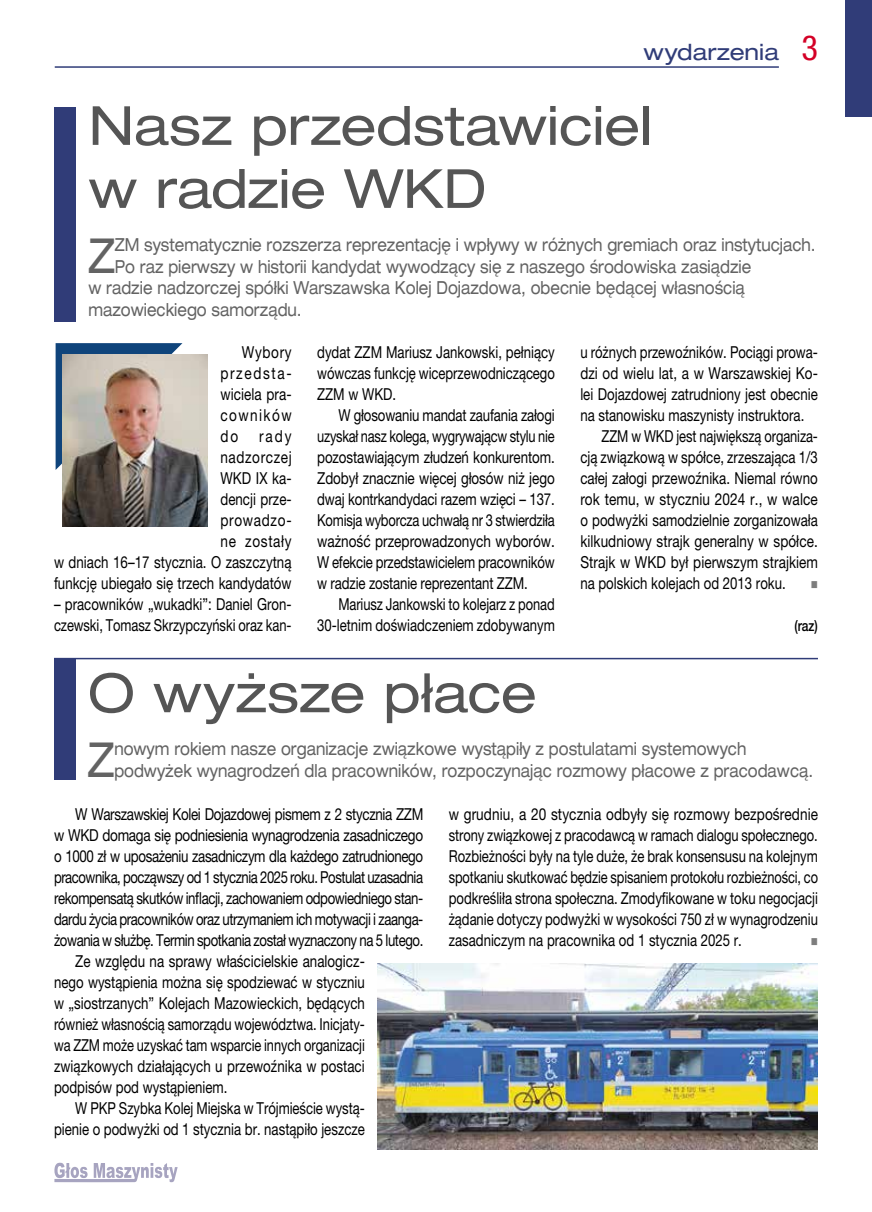
<style>
.page{position:relative;width:872px;height:1212px;background:#fff}
.page>*{position:absolute;margin:0;border:0;box-sizing:border-box;transform-origin:0 0}
.t1{font:expanded 54px/63px "Helvetica Neue LT Pro";letter-spacing:-.005em;color:#555}
.t2{font:expanded 48.3px "Helvetica Neue LT Pro";color:#636363;scale:.8 1}
.t3{font:expanded 22.5px "Helvetica Neue LT Pro";color:#303c78}
.t4{font:expanded 18px/21.6px "Helvetica Neue LT Pro";color:#636363;scale:.8 1}
.t5{font:16.5px/21px "Helvetica Neue LT Pro";color:#000;text-align:justify;scale:.8 1}
.t6{font:16.5px/21px "Helvetica Neue LT Pro";color:#000;text-align:justify;scale:.82 1}
.t7{font:16.5px "Helvetica Neue LT Pro";letter-spacing:-.03em;color:#000;scale:.8 1}
.t8{font:16.5px/21px "Helvetica Neue LT Pro";color:#000;text-align:right;scale:.78 1}
.t9{font:16.5px "Helvetica Neue LT Pro";color:#000;scale:.79 1}
.t10{font:16.5px "Helvetica Neue LT Pro";color:#000;scale:.81 1}
.t11{font:16.5px "Helvetica Neue LT Pro";letter-spacing:-.035em;color:#000;scale:.79 1}
.t12{font:16.5px "Helvetica Neue LT Pro";letter-spacing:-.03em;color:#000;scale:.81 1}
.t13{font:16.5px "Helvetica Neue LT Pro";letter-spacing:-.025em;color:#000;scale:.82 1}
.t14{font:16.5px "Helvetica Neue LT Pro";letter-spacing:-.025em;color:#000;scale:.81 1}
.t15{font:500 15px "Helvetica Neue LT Pro";color:#000;scale:.8 1}
.t16{font:12px "Wingdings";color:#7d7d7d;scale:.8 1}
.s1{font-stretch:condensed;font-size:34.5px;color:#d40026}
</style>
<div class="page">
<svg style="left:54px;top:1163px;width:124px;height:19px"></svg>
<div style="left:845px;top:0;width:27px;height:117px;background:#303c78"></div>
<hr style="left:55px;top:66px;width:724px;height:2px;background:#303c78">
<div style="left:54px;top:106px;width:22px;height:215px;background:#303c78"></div>
<div style="left:54px;top:659px;width:21px;height:121px;background:#303c78"></div>
<hr style="left:54px;top:658px;width:764px;height:1px;background:#303c78">
<svg style="left:56px;top:343px;width:126px;height:127px;background:#225282"></svg>
<img style="left:63px;top:354px;width:145px;height:173px">
<img style="left:377px;top:963px;width:441px;height:187px">
<h3 class="t3" style="left:643px;top:37px;width:176px">wydarzenia <span class="s1">3</span></h3>
<h1 class="t1" style="left:88px;top:93px;width:565px">Nasz przedstawiciel w radzie WKD</h1>
<h2 class="t2" style="left:88px;top:225px;width:35px">Z</h2>
<p class="t4" style="left:115px;top:233px;width:877px">ZM systematycznie rozszerza reprezentację i wpływy w różnych gremiach oraz instytucjach.</p>
<p class="t4" style="left:115px;top:255px;width:797px">Po raz pierwszy w historii kandydat wywodzący się z naszego środowiska zasiądzie</p>
<p class="t4" style="left:88px;top:277px;width:822px">w radzie nadzorczej spółki Warszawska Kolej Dojazdowa, obecnie będącej własnością</p>
<p class="t4" style="left:88px;top:298px;width:268px">mazowieckiego samorządu.</p>
<p class="t6" style="left:220px;top:342px;width:88px;text-indent:21px">Wybory przedsta&shy;wiciela pra&shy;cowników do</p>
<p class="t6" style="left:54px;top:426px;width:291px;text-align:right">rady<br>nadzorczej<br>WKD IX ka-<br>dencji prze-<br>prowadzo-<br>ne zostały<br>w dniach 16–17 stycznia. O zaszczytną funkcję ubiegało się trzech kandydatów</p>
<p class="t5" style="left:54px;top:594px;width:298px">– pracowników „wukadki”: Daniel Gron&shy;czewski, Tomasz Skrzypczyński oraz kan-</p>
<p class="t5" style="left:317px;top:342px;width:299px">dydat ZZM Mariusz Jankowski, pełniący wówczas funkcję wiceprzewodniczącego ZZM w WKD.</p>
<p class="t5" style="left:317px;top:405px;width:299px;text-indent:21px">W głosowaniu mandat zaufania załogi uzyskał nasz kolega, wygrywającw stylu nie pozostawiającym złudzeń konkurentom.<br>Zdobył znacznie więcej głosów niż jego dwaj kontrkandydaci razem wzięci – 137.<br>Komisja wyborcza uchwałą nr 3 stwierdziła ważność przeprowadzonych wyborów.<br>W efekcie przedstawicielem pracowników w radzie zostanie reprezentant ZZM.</p>
<p class="t8" style="left:317px;top:594px;width:306px">Mariusz Jankowski to kolejarz z ponad<br>30-letnim doświadczeniem zdobywanym</p>
<p class="t9" style="left:580px;top:342px;width:302px">u różnych przewoźników. Pociągi prowa-</p>
<p class="t6" style="left:580px;top:363px;width:291px">dzi od wielu lat, a w Warszawskiej Ko-</p>
<p class="t5" style="left:580px;top:384px;width:298px">lei Dojazdowej zatrudniony jest obecnie</p>
<p class="t5" style="left:580px;top:405px;width:281px">na stanowisku maszynisty instruktora.</p>
<p class="t8" style="left:601px;top:426px;width:279px">ZZM w WKD jest największą organiza-</p>
<p class="t5" style="left:580px;top:447px;width:298px">cją związkową w spółce, zrzeszająca 1/3</p>
<p class="t10" style="left:580px;top:468px;width:295px">całej załogi przewoźnika. Niemal równo</p>
<p class="t6" style="left:580px;top:489px;width:291px">rok temu, w styczniu 2024 r., w walce</p>
<p class="t5" style="left:580px;top:510px;width:298px">o podwyżki samodzielnie zorganizowała</p>
<p class="t6" style="left:580px;top:531px;width:291px">kilkudniowy strajk generalny w spółce.</p>
<p class="t6" style="left:580px;top:552px;width:291px">Strajk w WKD był pierwszym strajkiem</p>
<p class="t5" style="left:580px;top:573px;width:258px">na polskich kolejach od 2013 roku.</p>
<p class="t16" style="left:810px;top:579px;width:10px">■</p>
<p class="t15" style="left:794px;top:617px;width:31px">(raz)</p>
<h1 class="t1" style="left:88px;top:660px;width:450px">O wyższe płace</h1>
<h2 class="t2" style="left:88px;top:729px;width:35px">Z</h2>
<p class="t4" style="left:114px;top:738px;width:875px">nowym rokiem nasze organizacje związkowe wystąpiły z postulatami systemowych podwyżek wynagrodzeń dla pracowników, rozpoczynając rozmowy płacowe z pracodawcą.</p>
<p class="t14" style="left:75px;top:804px;width:431px">W Warszawskiej Kolei Dojazdowej pismem z 2 stycznia ZZM</p>
<p class="t13" style="left:54px;top:825px;width:452px">w WKD domaga się podniesienia wynagrodzenia zasadniczego</p>
<p class="t12" style="left:54px;top:846px;width:457px">o 1000 zł w uposażeniu zasadniczym dla każdego zatrudnionego</p>
<p class="t11" style="left:54px;top:867px;width:468px">pracownika, począwszy od 1 stycznia 2025 roku. Postulat uzasadnia</p>
<p class="t7" style="left:54px;top:888px;width:463px">rekompensatą skutków inflacji, zachowaniem odpowiedniego stan-</p>
<p class="t7" style="left:54px;top:909px;width:463px">dardu życia pracowników oraz utrzymaniem ich motywacji i zaanga-</p>
<p class="t7" style="left:54px;top:930px;width:463px">żowania w służbę. Termin spotkania został wyznaczony na 5 lutego.</p>
<p class="t10" style="left:75px;top:951px;width:359px">Ze względu na sprawy właścicielskie analogicz-</p>
<p class="t5" style="left:54px;top:972px;width:390px">nego wystąpienia można się spodziewać w styczniu</p>
<p class="t5" style="left:54px;top:993px;width:390px">w „siostrzanych” Kolejach Mazowieckich, będących</p>
<p class="t9" style="left:54px;top:1014px;width:395px">również własnością samorządu województwa. Inicjaty-</p>
<p class="t8" style="left:54px;top:1035px;width:400px">wa ZZM może uzyskać tam wsparcie innych organizacji</p>
<p class="t10" style="left:54px;top:1056px;width:385px">związkowych działających u przewoźnika w postaci</p>
<p class="t5" style="left:54px;top:1077px;width:218px">podpisów pod wystąpieniem.</p>
<p class="t9" style="left:75px;top:1098px;width:368px">W PKP Szybka Kolej Miejska w Trójmieście wystą-</p>
<p class="t5" style="left:54px;top:1119px;width:390px">pienie o podwyżki od 1 stycznia br. nastąpiło jeszcze</p>
<p class="t6" style="left:449px;top:804px;width:452px">w grudniu, a 20 stycznia odbyły się rozmowy bezpośrednie strony związkowej z pracodawcą w ramach dialogu społecznego.<br>Rozbieżności były na tyle duże, że brak konsensusu na kolejnym spotkaniu skutkować będzie spisaniem protokołu rozbieżności, co podkreśliła strona społeczna. Zmodyfikowane w toku negocjacji żądanie dotyczy podwyżki w wysokości 750 zł w wynagrodzeniu zasadniczym na pracownika od 1 stycznia 2025 r.</p>
<p class="t16" style="left:810px;top:936px;width:10px">■</p>
</div>
